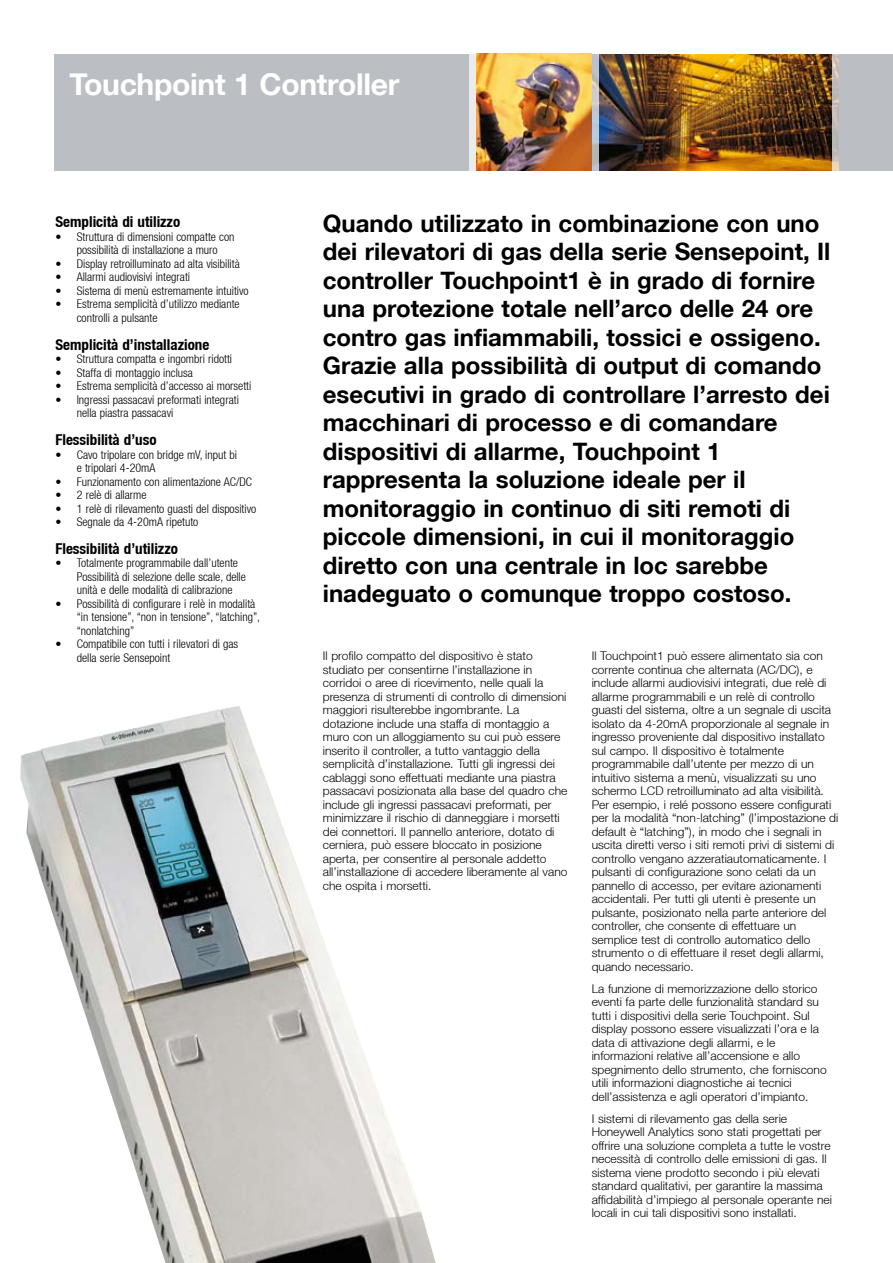
<style>
.page{position:relative;width:893px;height:1263px;background:#fff}
.page>*{position:absolute;margin:0;border:0;box-sizing:border-box;transform-origin:0 0}
.t1{font:700 30px "Helvetica Neue LT";letter-spacing:-.01em;color:#fff}
.t2{font:700 24px/28.5px "Helvetica Neue LT";color:#000}
.t3{font:700 condensed 15px "Helvetica Neue LT";color:#000}
.t4{font:300 12px/13.5px "Helvetica Neue LT";color:#000}
.t5{font:300 condensed 12px/13.5px "Helvetica Neue LT";color:#000}
</style>
<div class="page">
<img style="left:20px;top:706px;width:416px;height:557px">
<div style="left:54px;top:54px;width:839px;height:116px;background:#bbbfc3"></div>
<img style="left:476px;top:54px;width:356px;height:116px">
<div style="left:469px;top:50px;width:7px;height:123px;background:#eaebec"></div>
<svg style="left:832px;top:54px;width:7px;height:117px"></svg>
<svg style="left:592px;top:54px;width:6px;height:117px"></svg>
<h1 class="t1" style="left:69px;top:66px;width:332px">Touchpoint 1 Controller</h1>
<p class="t3" style="left:56px;top:213px;width:126px">Semplicità di utilizzo</p>
<p class="t5" style="left:56px;top:230px;width:181px;text-align:center">• Struttura di dimensioni compatte con possibilità di installazione a muro</p>
<p class="t5" style="left:56px;top:257px;width:186px">• Display retroilluminato ad alta visibilità</p>
<p class="t5" style="left:56px;top:270px;width:136px">• Allarmi audiovisivi integrati</p>
<p class="t5" style="left:56px;top:284px;width:195px">• Sistema di menù estremamente intuitivo</p>
<p class="t5" style="left:77px;top:297px;width:164px;text-indent:-21px">• Estrema semplicità d’utilizzo mediante controlli a pulsante</p>
<p class="t3" style="left:56px;top:335px;width:155px">Semplicità d’installazione</p>
<p class="t5" style="left:56px;top:352px;width:178px">• Struttura compatta e ingombri ridotti</p>
<p class="t5" style="left:56px;top:366px;width:139px">• Staffa di montaggio inclusa</p>
<p class="t5" style="left:56px;top:379px;width:197px">• Estrema semplicità d’accesso ai morsetti</p>
<p class="t5" style="left:77px;top:393px;width:164px;text-indent:-21px">• Ingressi passacavi preformati integrati nella piastra passacavi</p>
<p class="t3" style="left:56px;top:431px;width:103px">Flessibilità d’uso</p>
<p class="t5" style="left:77px;top:447px;width:162px;text-indent:-21px">• Cavo tripolare con bridge mV, input bi e tripolari 4-20mA</p>
<p class="t5" style="left:56px;top:474px;width:198px">• Funzionamento con alimentazione AC/DC</p>
<p class="t5" style="left:56px;top:488px;width:93px">• 2 relè di allarme</p>
<p class="t5" style="left:56px;top:501px;width:202px">• 1 relè di rilevamento guasti del dispositivo</p>
<p class="t5" style="left:56px;top:515px;width:144px">• Segnale da 4-20mA ripetuto</p>
<p class="t3" style="left:56px;top:539px;width:124px">Flessibilità d’utilizzo</p>
<p class="t5" style="left:77px;top:556px;width:171px;text-indent:-21px">• Totalmente programmabile dall’utente<br>Possibilità di selezione delle scale, delle unità e delle modalità di calibrazione</p>
<p class="t5" style="left:77px;top:597px;width:185px;text-indent:-21px">• Possibilità di configurare i relè in modalità “in tensione”, “non in tensione”, “latching”, “nonlatching”</p>
<p class="t5" style="left:77px;top:637px;width:163px;text-indent:-21px">• Compatibile con tutti i rilevatori di gas della serie Sensepoint</p>
<p class="t2" style="left:323px;top:209px;width:509px">Quando utilizzato in combinazione con uno dei rilevatori di gas della serie Sensepoint, Il controller Touchpoint1 è in grado di fornire una protezione totale nell’arco delle 24 ore contro gas infiammabili, tossici e ossigeno.<br>Grazie alla possibilità di output di comando esecutivi in grado di controllare l’arresto dei macchinari di processo e di comandare dispositivi di allarme, Touchpoint 1 rappresenta la soluzione ideale per il monitoraggio in continuo di siti remoti di piccole dimensioni, in cui il monitoraggio diretto con una centrale in loc sarebbe inadeguato o comunque troppo costoso.</p>
<p class="t4" style="left:323px;top:649px;width:246px">Il profilo compatto del dispositivo è stato studiato per consentirne l’installazione in corridoi o aree di ricevimento, nelle quali la presenza di strumenti di controllo di dimensioni maggiori risulterebbe ingombrante. La dotazione include una staffa di montaggio a muro con un alloggiamento su cui può essere inserito il controller, a tutto vantaggio della semplicità d’installazione. Tutti gli ingressi dei cablaggi sono effettuati mediante una piastra passacavi posizionata alla base del quadro che include gli ingressi passacavi preformati, per minimizzare il rischio di danneggiare i morsetti dei connettori. Il pannello anteriore, dotato di cerniera, può essere bloccato in posizione aperta, per consentire al personale addetto all’installazione di accedere liberamente al vano che ospita i morsetti.</p>
<p class="t4" style="left:592px;top:649px;width:248px">Il Touchpoint1 può essere alimentato sia con corrente continua che alternata (AC/DC), e include allarmi audiovisivi integrati, due relè di allarme programmabili e un relè di controllo guasti del sistema, oltre a un segnale di uscita isolato da 4-20mA proporzionale al segnale in ingresso proveniente dal dispositivo installato sul campo. Il dispositivo è totalmente programmabile dall’utente per mezzo di un intuitivo sistema a menù, visualizzati su uno schermo LCD retroilluminato ad alta visibilità.<br>Per esempio, i relé possono essere configurati per la modalità “non-latching” (l’impostazione di default è “latching”), in modo che i segnali in uscita diretti verso i siti remoti privi di sistemi di controllo vengano azzeratiautomaticamente. I pulsanti di configurazione sono celati da un pannello di accesso, per evitare azionamenti accidentali. Per tutti gli utenti è presente un pulsante, posizionato nella parte anteriore del controller, che consente di effettuare un semplice test di controllo automatico dello strumento o di effettuare il reset degli allarmi, quando necessario.</p>
<p class="t4" style="left:592px;top:981px;width:236px">La funzione di memorizzazione dello storico eventi fa parte delle funzionalità standard su tutti i dispositivi della serie Touchpoint. Sul display possono essere visualizzati l’ora e la data di attivazione degli allarmi, e le informazioni relative all’accensione e allo spegnimento dello strumento, che forniscono utili informazioni diagnostiche ai tecnici dell’assistenza e agli operatori d’impianto.</p>
<p class="t4" style="left:592px;top:1111px;width:242px">I sistemi di rilevamento gas della serie Honeywell Analytics sono stati progettati per offrire una soluzione completa a tutte le vostre necessità di controllo delle emissioni di gas. Il sistema viene prodotto secondo i più elevati standard qualitativi, per garantire la massima affidabilità d’impiego al personale operante nei locali in cui tali dispositivi sono installati.</p>
</div>
